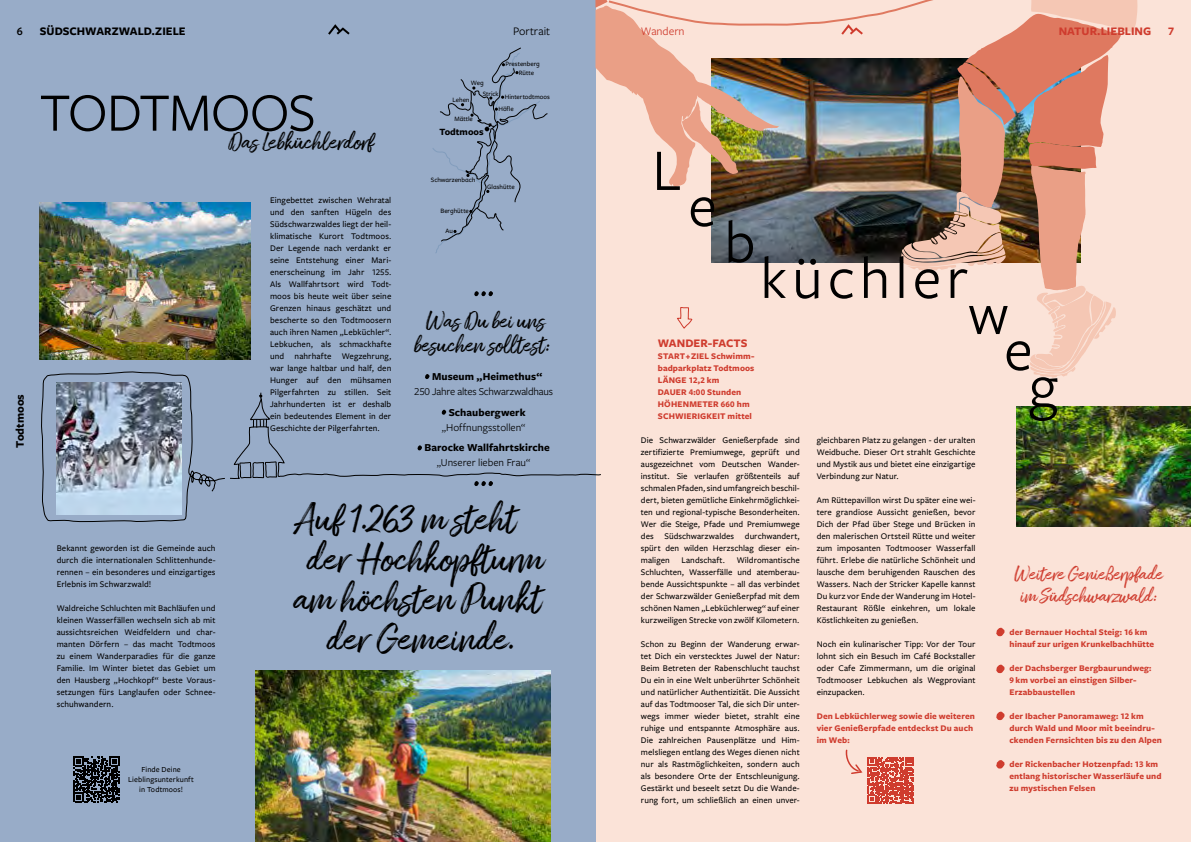
<style>
.page{position:relative;width:1191px;height:842px;background:#fbe3d8}
.page>*{position:absolute;margin:0;border:0;box-sizing:border-box;transform-origin:0 0}
.t1{font:61px "Freight Sans Pro";letter-spacing:.08em;color:#000}
.t2{font:56px "Freight Sans Pro";letter-spacing:-.02em;color:#000}
.t3{font:40px "Amithen";color:#000}
.t4{font:24px/24px "Amithen";letter-spacing:-.005em;color:#000;text-align:center}
.t5{font:20px/22px "Amithen";color:#cf3c2e;text-align:center}
.t6{font:700 12px "Freight Sans Pro";color:#000}
.t7{font:700 12px "Freight Sans Pro";letter-spacing:.005em;color:#cf3c2e}
.t8{font:12px "Freight Sans Pro";letter-spacing:-.005em;color:#000}
.t9{font:12px "Freight Sans Pro";letter-spacing:-.005em;color:#cf3c2e}
.t10{font:600 12px "Freight Sans Pro";color:#000}
.t11{font:11px "Freight Sans Pro";letter-spacing:-.005em;color:#000}
.t12{font:700 11px "Freight Sans Pro";letter-spacing:.005em;color:#000}
.t13{font:700 9.9px "Freight Sans Pro";color:#000}
.t14{font:500 9px/12px "Freight Sans Pro";letter-spacing:.01em;color:#000;text-align:justify}
.t15{font:700 9px/12px "Freight Sans Pro";letter-spacing:.01em;color:#cf3c2e}
.t16{font:500 8px/10px "Freight Sans Pro";letter-spacing:.015em;color:#000;text-align:center}
.t17{font:500 6.9px/12px "Freight Sans Pro";letter-spacing:-.005em;color:#000}
</style>
<div class="page">
<div style="left:0;top:0;width:595px;height:842px;background:#98acc8"></div>
<img style="left:1017px;top:407px;width:174px;height:120px">
<svg style="left:845px;top:749px;width:69px;height:54px"></svg>
<svg style="left:996px;top:627px;width:9px;height:10px"></svg>
<svg style="left:996px;top:664px;width:9px;height:10px"></svg>
<svg style="left:996px;top:711px;width:9px;height:10px"></svg>
<svg style="left:996px;top:760px;width:9px;height:9px"></svg>
<img style="left:255px;top:671px;width:295px;height:171px">
<svg style="left:74px;top:756px;width:45px;height:46px"></svg>
<img style="left:40px;top:0;width:1097px;height:523px">
<h3 class="t10" style="left:17px;top:23px;width:7px">6</h3>
<h3 class="t6" style="left:40px;top:23px;width:147px">SÜDSCHWARZWALD.ZIELE</h3>
<h3 class="t8" style="left:513px;top:23px;width:39px">Portrait</h3>
<h3 class="t9" style="left:641px;top:23px;width:45px">Wandern</h3>
<h3 class="t7" style="left:1058px;top:23px;width:94px">NATUR.LIEBLING</h3>
<h3 class="t7" style="left:1168px;top:23px;width:7px">7</h3>
<p class="t17" style="left:505px;top:58px;width:36px">Prestenberg</p>
<h3 class="t6" style="left:12px;top:448px;width:55px;rotate:-90deg">Todtmoos</h3>
<h2 class="t2" style="left:40px;top:75px;width:277px">TODTMOOS</h2>
<h3 class="t4" style="left:228px;top:131px;width:147px">Das Lebküchlerdorf</h3>
<p class="t17" style="left:519px;top:66px;width:17px">Rütte</p>
<p class="t17" style="left:483px;top:78px;width:17px;line-height:10.2px;text-indent:-12px">Weg<br>Strick</p>
<p class="t17" style="left:498px;top:91px;width:53px;text-indent:6px">Hintertodtmoos<br>Höfle</p>
<p class="t17" style="left:452px;top:94px;width:19px">Lehen</p>
<p class="t17" style="left:454px;top:113px;width:20px">Mättle</p>
<p class="t13" style="left:439px;top:125px;width:46px">Todtmoos</p>
<p class="t17" style="left:431px;top:173px;width:46px">Schwarzenbach</p>
<p class="t17" style="left:487px;top:181px;width:29px">Glashütte</p>
<p class="t14" style="left:57px;top:541px;width:160px">Bekannt geworden ist die Gemeinde auch durch die internationalen Schlittenhunde&shy;rennen – ein besonderes und einzigartiges Erlebnis im Schwarzwald!</p>
<p class="t14" style="left:57px;top:601px;width:160px">Waldreiche Schluchten mit Bachläufen und kleinen Wasserfällen wechseln sich ab mit aussichtsreichen Weidfeldern und char&shy;manten Dörfern – das macht Todtmoos zu einem Wanderparadies für die ganze Familie. Im Winter bietet das Gebiet um den Hausberg „Hochkopf“ beste Voraus&shy;setzungen fürs Langlaufen oder Schnee&shy;schuhwandern.</p>
<p class="t14" style="left:270px;top:193px;width:123px">Eingebettet zwischen Wehratal und den sanften Hügeln des Südschwarzwaldes liegt der heil&shy;klimatische Kurort Todtmoos.<br>Der Legende nach verdankt er seine Entstehung einer Mari&shy;enerscheinung im Jahr 1255.<br>Als Wallfahrtsort wird Todt&shy;moos bis heute weit über seine Grenzen hinaus geschätzt und bescherte so den Todtmoosern auch ihren Namen „Lebküchler“.<br>Lebkuchen, als schmackhafte und nahrhafte Wegzehrung, war lange haltbar und half, den Hunger auf den mühsamen Pilgerfahrten zu stillen. Seit Jahrhunderten ist er deshalb ein bedeutendes Element in der Geschichte der Pilgerfahrten.</p>
<p class="t17" style="left:440px;top:204px;width:30px">Berghütte</p>
<p class="t17" style="left:445px;top:224px;width:9px">Au</p>
<h3 class="t4" style="left:414px;top:310px;width:138px">Was Du bei uns besuchen solltest:</h3>
<p class="t12" style="left:432px;top:369px;width:112px">Museum „Heimethus“</p>
<p class="t11" style="left:414px;top:384px;width:140px">250 Jahre altes Schwarzwaldhaus</p>
<p class="t12" style="left:449px;top:405px;width:78px">Schaubergwerk</p>
<p class="t11" style="left:442px;top:420px;width:85px">„Hoffnungsstollen“</p>
<p class="t12" style="left:424px;top:440px;width:127px">Barocke Wallfahrtskirche</p>
<p class="t11" style="left:437px;top:455px;width:95px">„Unserer lieben Frau“</p>
<h3 class="t3" style="left:293px;top:494px;width:224px">Auf 1.263 m steht</h3>
<h3 class="t3" style="left:306px;top:534px;width:238px">der Hochkopfturm</h3>
<h3 class="t3" style="left:293px;top:574px;width:249px">am höchsten Punkt</h3>
<h3 class="t3" style="left:326px;top:614px;width:190px">der Gemeinde.</h3>
<p class="t16" style="left:128px;top:764px;width:67px">Finde Deine<br>Lieblingsunterkunft in Todtmoos!</p>
<h1 class="t1" style="left:652px;top:129px;width:31px">L</h1>
<h1 class="t1" style="left:688px;top:165px;width:30px">e</h1>
<h1 class="t1" style="left:724px;top:201px;width:33px">b</h1>
<h3 class="t7" style="left:658px;top:335px;width:91px">WANDER-FACTS</h3>
<p class="t15" style="left:658px;top:349px;width:98px">START + ZIEL Schwimm&shy;badparkplatz Todtmoos<br>LÄNGE 12,2 km<br>DAUER 4:00 Stunden<br>HÖHENMETER 660 hm<br>SCHWIERIGKEIT mittel</p>
<h1 class="t1" style="left:760px;top:237px;width:209px">küchler</h1>
<h1 class="t1" style="left:968px;top:273px;width:42px">w</h1>
<h1 class="t1" style="left:1004px;top:309px;width:30px">e</h1>
<h1 class="t1" style="left:1029px;top:345px;width:30px">g</h1>
<p class="t14" style="left:641px;top:433px;width:160px">Die Schwarzwälder Genießerpfade sind zertifizierte Premiumwege, geprüft und ausgezeichnet vom Deutschen Wander&shy;institut. Sie verlaufen größtenteils auf schmalen Pfaden, sind umfangreich beschil&shy;dert, bieten gemütliche Einkehrmöglichkei&shy;ten und regional-typische Besonderheiten.<br>Wer die Steige, Pfade und Premiumwege des Südschwarzwaldes durchwandert, spürt den wilden Herzschlag dieser ein&shy;maligen</p>
<p class="t14" style="left:681px;top:553px;width:45px">Landschaft.</p>
<p class="t14" style="left:641px;top:553px;width:160px;text-indent:96px">Wildromantische Schluchten, Wasserfälle und atemberau&shy;bende Aussichtspunkte – all das verbindet der Schwarzwälder Genießerpfad mit dem schönen Namen „Lebküchlerweg“ auf einer kurzweiligen Strecke von zwölf Kilometern.</p>
<p class="t14" style="left:641px;top:637px;width:160px">Schon zu Beginn der Wanderung erwar&shy;tet Dich ein verstecktes Juwel der Natur:<br>Beim Betreten der Rabenschlucht tauchst Du ein in eine Welt unberührter Schönheit und natürlicher Authentizität. Die Aussicht auf das Todtmooser Tal, die sich Dir unter&shy;wegs immer wieder bietet, strahlt eine ruhige und entspannte Atmosphäre aus.<br>Die zahlreichen Pausenplätze und Him&shy;melsliegen entlang des Weges dienen nicht nur als Rastmöglichkeiten, sondern auch als besondere Orte der Entschleunigung.<br>Gestärkt und beseelt setzt Du die Wande&shy;rung fort, um schließlich an einen unver-</p>
<p class="t14" style="left:816px;top:433px;width:160px">gleichbaren Platz zu gelangen - der uralten Weidbuche. Dieser Ort strahlt Geschichte und Mystik aus und bietet eine einzigartige Verbindung zur Natur.</p>
<p class="t14" style="left:816px;top:493px;width:160px">Am Rüttepavillon wirst Du später eine wei&shy;tere grandiose Aussicht genießen, bevor Dich der Pfad über Stege und Brücken in den malerischen Ortsteil Rütte und weiter zum imposanten Todtmooser Wasserfall führt. Erlebe die natürliche Schönheit und lausche dem beruhigenden Rauschen des Wassers. Nach der Stricker Kapelle kannst Du kurz vor Ende der Wanderung im Hotel-Restaurant Rößle einkehren, um lokale Köstlichkeiten zu genießen.</p>
<p class="t14" style="left:816px;top:637px;width:160px">Noch ein kulinarischer Tipp: Vor der Tour lohnt sich ein Besuch im Café Bockstaller oder Cafe Zimmermann, um die original Todtmooser Lebkuchen als Wegproviant einzupacken.</p>
<p class="t15" style="left:816px;top:709px;width:160px">Den Lebküchlerweg sowie die weiteren vier Genießerpfade entdeckst Du auch im Web:</p>
<h3 class="t5" style="left:1014px;top:564px;width:150px">Weitere Genießerpfade im Südschwarzwald:</h3>
<p class="t15" style="left:1009px;top:625px;width:146px">der Bernauer Hochtal Steig: 16 km hinauf zur urigen Krunkelbachhütte</p>
<p class="t15" style="left:1009px;top:661px;width:143px">der Dachsberger Bergbaurundweg:<br>9 km vorbei an einstigen Silber-<br>Erzabbaustellen</p>
<p class="t15" style="left:1009px;top:709px;width:154px">der Ibacher Panoramaweg: 12 km durch Wald und Moor mit beeindru&shy;ckenden Fernsichten bis zu den Alpen</p>
<p class="t15" style="left:1009px;top:757px;width:153px">der Rickenbacher Hotzenpfad: 13 km entlang historischer Wasserläufe und zu mystischen Felsen</p>
</div>
